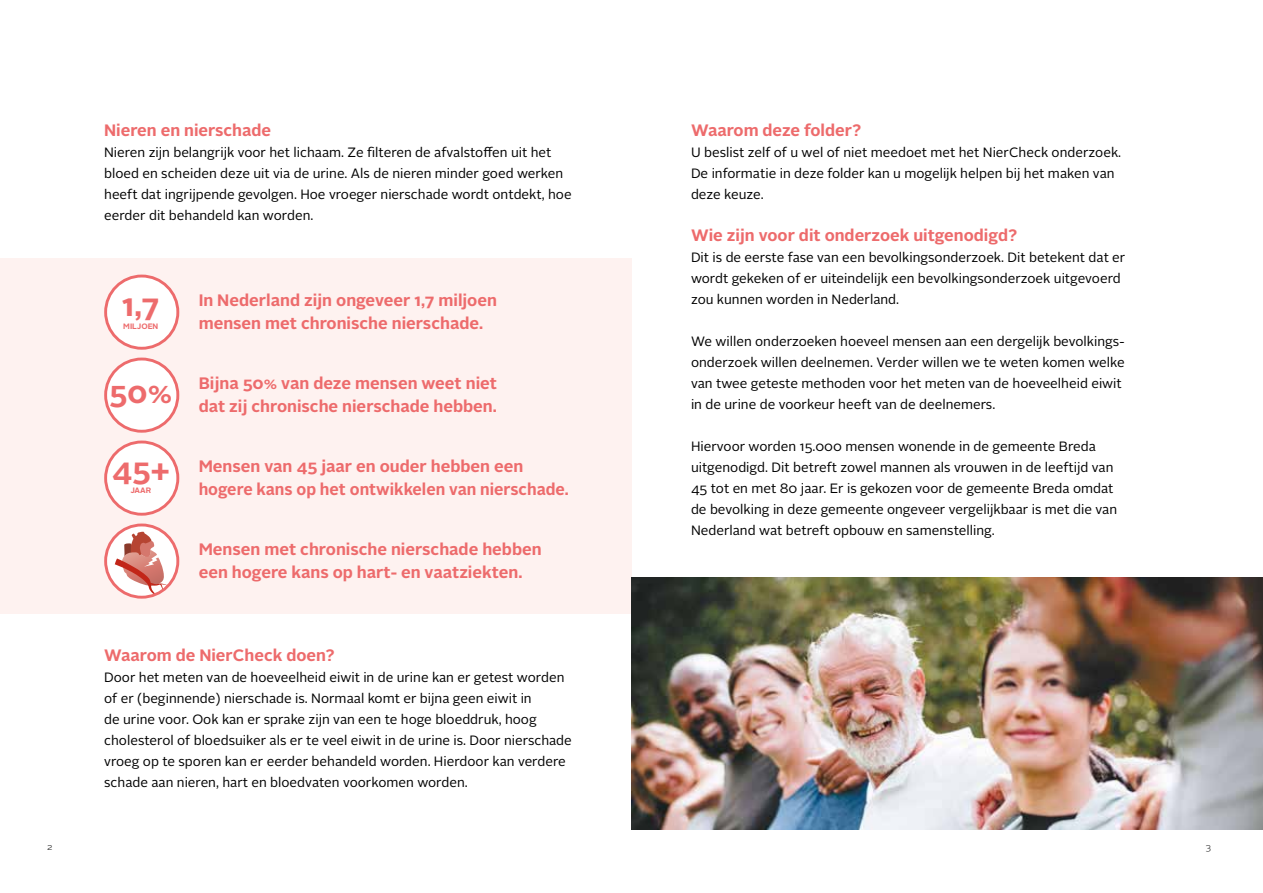
<style>
.page{position:relative;width:1263px;height:893px;background:#fff}
.page>*{position:absolute;margin:0;border:0;box-sizing:border-box;transform-origin:0 0}
.t1{font:700 30.9px "Alright Sans";color:#ed6b6c}
.t2{font:700 16.5px/23.1px "Alright Sans";color:#ed6b6c}
.t3{font:13.5px/21px "Alright Sans";color:#000}
.t4{font:300 9px "Alright Sans";color:#000}
.t5{font:700 7.8px "Alright Sans";color:#ed6b6c}
.s1{font-size:30.3px}
</style>
<div class="page">
<div style="left:0;top:258px;width:631px;height:356px;background:#fef2f0"></div>
<div style="left:106px;top:276px;width:72px;height:72px;background:#fff;border-radius:50%"></div>
<div style="left:104px;top:275px;width:75px;height:75px;border:3px solid #ed6b6c;border-radius:50%"></div>
<div style="left:106px;top:359px;width:72px;height:72px;background:#fff;border-radius:50%"></div>
<div style="left:104px;top:358px;width:75px;height:75px;border:3px solid #ed6b6c;border-radius:50%"></div>
<div style="left:106px;top:442px;width:72px;height:72px;background:#fff;border-radius:50%"></div>
<div style="left:104px;top:441px;width:75px;height:75px;border:3px solid #ed6b6c;border-radius:50%"></div>
<svg style="left:106px;top:525px;width:72px;height:72px"></svg>
<svg style="left:115px;top:532px;width:55px;height:64px"></svg>
<div style="left:104px;top:523px;width:75px;height:76px;border:3px solid #ed6b6c;border-radius:50%"></div>
<img style="left:631px;top:577px;width:632px;height:252px">
<p class="t2" style="left:104px;top:119px;width:168px">Nieren en nierschade</p>
<p class="t3" style="left:104px;top:142px;width:469px">Nieren zijn belangrijk voor het lichaam. Ze filteren de afvalstoffen uit het bloed en scheiden deze uit via de urine. Als de nieren minder goed werken heeft dat ingrijpende gevolgen. Hoe vroeger nierschade wordt ontdekt, hoe eerder dit behandeld kan worden.</p>
<h1 class="t1" style="left:122px;top:283px;width:39px">1,7</h1>
<p class="t5" style="left:123px;top:321px;width:37px">MILJOEN</p>
<p class="t2" style="left:199px;top:289px;width:300px">In Nederland zijn ongeveer 1,7 miljoen mensen met chronische nierschade.</p>
<p class="t2" style="left:109px;top:372px;width:389px;text-align:right"><span class="s1">50%</span> Bijna 50% van deze mensen weet niet dat zij chronische nierschade hebben.</p>
<h1 class="t1" style="left:112px;top:447px;width:60px">45+</h1>
<p class="t5" style="left:130px;top:485px;width:22px">JAAR</p>
<p class="t2" style="left:199px;top:455px;width:372px">Mensen van 45 jaar en ouder hebben een hogere kans op het ontwikkelen van nierschade.</p>
<p class="t2" style="left:199px;top:538px;width:344px">Mensen met chronische nierschade hebben een hogere kans op hart- en vaatziekten.</p>
<p class="t2" style="left:104px;top:644px;width:232px">Waarom de NierCheck doen?</p>
<p class="t3" style="left:104px;top:667px;width:469px">Door het meten van de hoeveelheid eiwit in de urine kan er getest worden of er (beginnende) nierschade is. Normaal komt er bijna geen eiwit in<br>de urine voor. Ook kan er sprake zijn van een te hoge bloeddruk, hoog cholesterol of bloedsuiker als er te veel eiwit in de urine is. Door nierschade vroeg op te sporen kan er eerder behandeld worden. Hierdoor kan verdere schade aan nieren, hart en bloedvaten voorkomen worden.</p>
<p class="t2" style="left:691px;top:119px;width:172px">Waarom deze folder?</p>
<p class="t3" style="left:691px;top:142px;width:432px">U beslist zelf of u wel of niet meedoet met het NierCheck onderzoek.<br>De informatie in deze folder kan u mogelijk helpen bij het maken van deze keuze.</p>
<p class="t2" style="left:691px;top:224px;width:328px">Wie zijn voor dit onderzoek uitgenodigd?</p>
<p class="t3" style="left:691px;top:247px;width:436px">Dit is de eerste fase van een bevolkingsonderzoek. Dit betekent dat er wordt gekeken of er uiteindelijk een bevolkingsonderzoek uitgevoerd zou kunnen worden in Nederland.</p>
<p class="t3" style="left:691px;top:331px;width:435px">We willen onderzoeken hoeveel mensen aan een dergelijk bevolkings&shy;onderzoek willen deelnemen. Verder willen we te weten komen welke van twee geteste methoden voor het meten van de hoeveelheid eiwit in de urine de voorkeur heeft van de deelnemers.</p>
<p class="t3" style="left:691px;top:436px;width:428px">Hiervoor worden 15.000 mensen wonende in de gemeente Breda uitgenodigd. Dit betreft zowel mannen als vrouwen in de leeftijd van 45 tot en met 80 jaar. Er is gekozen voor de gemeente Breda omdat de bevolking in deze gemeente ongeveer vergelijkbaar is met die van Nederland wat betreft opbouw en samenstelling.</p>
<p class="t4" style="left:47px;top:841px;width:7px">2</p>
<p class="t4" style="left:1206px;top:841px;width:7px">3</p>
</div>
